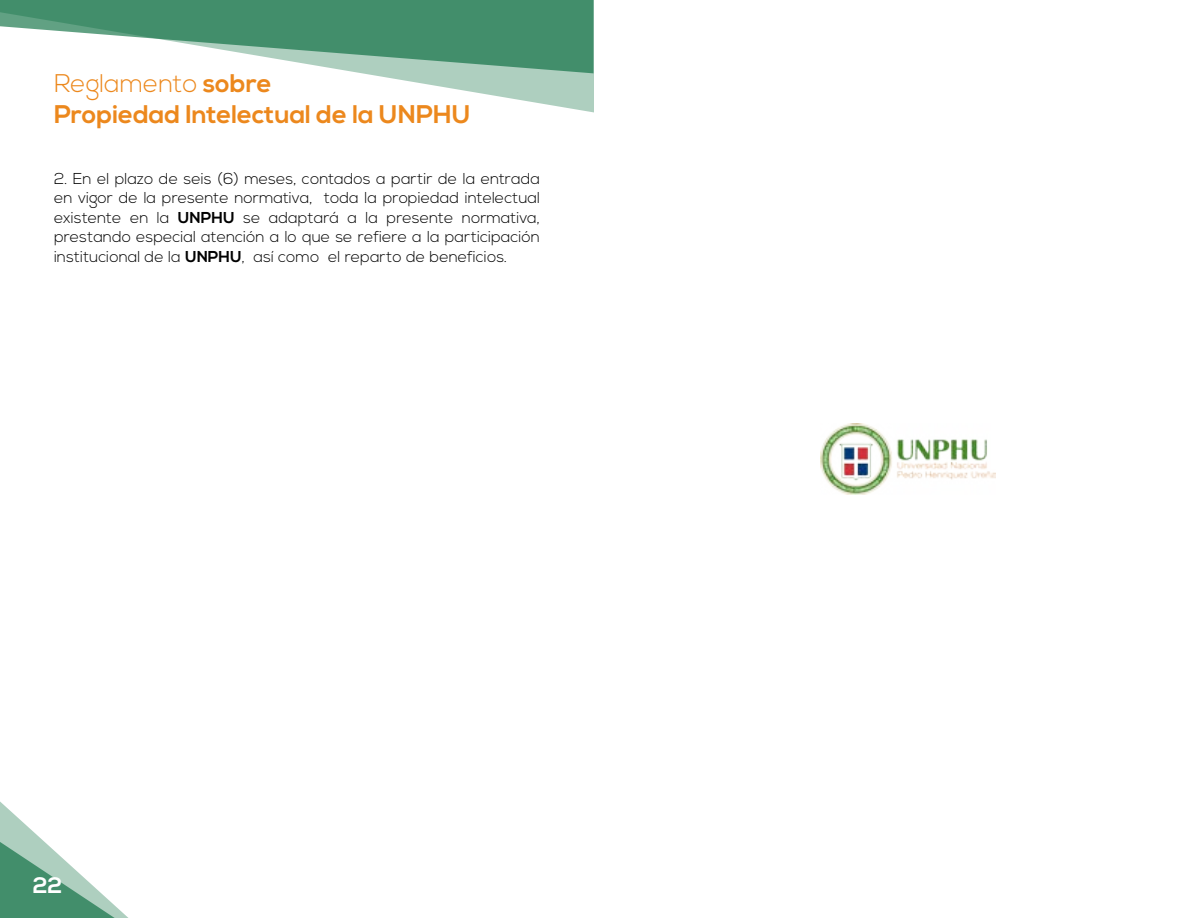
<style>
.page{position:relative;width:1188px;height:918px;background:#fff}
.page>*{position:absolute;margin:0;border:0;box-sizing:border-box;transform-origin:0 0}
.t1{font:700 25.5px/30.6px "Nexa";color:#ec881d}
.t2{font:700 22.5px "Nexa";color:#fff}
.t3{font:300 15.75px/19.5px "Nexa";color:#000;text-align:justify}
.s1{font-weight:300}
.s2{font-weight:700}
</style>
<div class="page">
<svg style="left:0;top:801px;width:128px;height:117px"></svg>
<svg style="left:0;top:0;width:594px;height:112px"></svg>
<img style="left:820px;top:423px;width:176px;height:72px">
<h1 class="t1" style="left:54px;top:69px;width:418px"><span class="s1">Reglamento</span> sobre<br>Propiedad Intelectual de la UNPHU</h1>
<p class="t3" style="left:54px;top:169px;width:488px">2. En el plazo de seis (6) meses, contados a partir de la entrada en vigor de la presente normativa, toda la propiedad intelectual existente en la <span class="s2">UNPHU</span> se adaptará a la presente normativa, prestando especial atención a lo que se refiere a la participación institucional de la <span class="s2">UNPHU</span>, así como el reparto de beneficios.</p>
<h2 class="t2" style="left:33px;top:872px;width:31px">22</h2>
</div>
